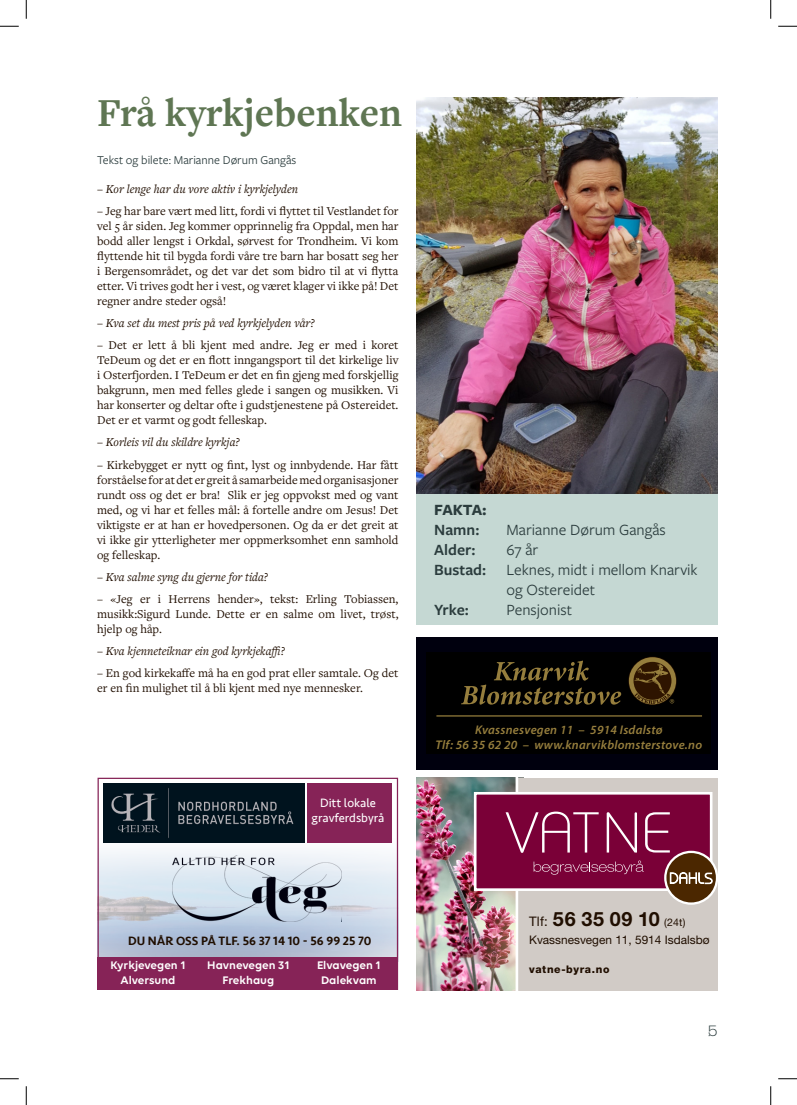
<style>
.page{position:relative;width:797px;height:1105px;background:#fff}
.page>*{position:absolute;margin:0;border:0;box-sizing:border-box;transform-origin:0 0}
.Artikkel_tittel{font:700 41.25px "Freight Text Pro";color:#5f7653}
.t1{font:700 19.75px "Helvetica Neue";letter-spacing:.04em;color:#200e00}
.Undertittel{font:16.25px/20px "Freight Sans Pro";color:#2b3c3d}
.Undertittel-2{font:600 16.25px "Freight Sans Pro";color:#2b3c3d}
.Undertittel-3{font:700 16.25px "Freight Sans Pro";letter-spacing:-.02em;color:#2b3c3d}
.Brødtekst{font:12.5px/15px "Freight Text Pro";color:#200e00;text-align:justify}
.Brødtekst-2{font:italic 12.5px "Freight Text Pro";color:#200e00}
.t2{font:italic 600 12.5px/15.1px "Myriad Pro";letter-spacing:.02em;color:#967e3d;text-align:center}
.Byline{font:12.5px "Freight Sans Pro";color:#2b3c3d}
.t3{font:500 12.5px "Seravek";color:#200e00}
.t4{font:12.5px/15px "Seravek";color:#fff;text-align:center}
.t5{font:12.5px "Maritime Champion";color:#2b3c3d}
.t6{font:600 11.88px/14.2px "Volte";color:#fff;text-align:center}
.t7{font:11.88px "Helvetica Neue";color:#200e00}
.t8{font:800 10.5px "Helvetica Neue";letter-spacing:.06em;color:#200e00}
.s1{font-weight:400;font-size:13.12px}
.s2{font-weight:400;font-size:10.5px}
</style>
<div class="page">
<img style="left:417px;top:778px;width:98px;height:212px">
<div style="left:517px;top:778px;width:201px;height:212px;background:#d1cbc6"></div>
<hr style="left:515px;top:778px;width:3px;height:212px;background:#fff">
<div style="left:475px;top:793px;width:236px;height:97px;background:#7a0037"></div>
<svg style="left:533px;top:860px;width:110px;height:15px"></svg>
<svg style="left:645px;top:812px;width:24px;height:40px"></svg>
<svg style="left:606px;top:812px;width:31px;height:40px"></svg>
<svg style="left:505px;top:811px;width:93px;height:42px"></svg>
<div style="left:474px;top:792px;width:238px;height:99px;border:3px solid #fff"></div>
<svg style="left:664px;top:851px;width:54px;height:54px"></svg>
<div style="left:666px;top:853px;width:50px;height:49px;background:#4b2700;border-radius:50%"></div>
<svg style="left:670px;top:872px;width:42px;height:12px"></svg>
<div style="left:416px;top:637px;width:302px;height:133px;background:#00000e"></div>
<div style="left:426px;top:652px;width:285px;height:101px;background:#000"></div>
<svg style="left:461px;top:661px;width:160px;height:44px"></svg>
<div style="left:629px;top:657px;width:47px;height:47px;background:#967e3d;border-radius:50%"></div>
<div style="left:633px;top:662px;width:38px;height:38px;background:#2e1400;border-radius:50%"></div>
<svg style="left:634px;top:664px;width:40px;height:40px"></svg>
<hr style="left:436px;top:715px;width:266px;height:1px;background:#967e3d">
<img style="left:416px;top:97px;width:301px;height:397px">
<div style="left:416px;top:494px;width:301px;height:130px;background:#c5d8d3"></div>
<svg style="left:98px;top:778px;width:300px;height:179px"></svg>
<img style="left:103px;top:784px;width:201px;height:59px">
<div style="left:98px;top:957px;width:300px;height:33px;background:#862357"></div>
<div style="left:308px;top:784px;width:84px;height:59px;background:#862357"></div>
<svg style="left:172px;top:854px;width:167px;height:69px"></svg>
<img style="left:172px;top:855px;width:169px;height:66px">
<svg style="left:0;top:25px;width:19px;height:2px"></svg>
<svg style="left:778px;top:25px;width:19px;height:2px"></svg>
<svg style="left:0;top:1078px;width:19px;height:1px"></svg>
<svg style="left:778px;top:1078px;width:19px;height:1px"></svg>
<svg style="left:25px;top:0;width:2px;height:19px"></svg>
<svg style="left:25px;top:1086px;width:2px;height:19px"></svg>
<svg style="left:770px;top:0;width:1px;height:19px"></svg>
<svg style="left:770px;top:1086px;width:1px;height:19px"></svg>
<p class="Artikkel_tittel" style="left:97px;top:85px;width:306px">Frå kyrkjebenken</p>
<p class="Byline" style="left:97px;top:151px;width:201px">Tekst og bilete: Marianne Dørum Gangås</p>
<p class="Brødtekst-2" style="left:97px;top:181px;width:203px">– Kor lenge har du vore aktiv i kyrkjelyden</p>
<p class="Brødtekst" style="left:97px;top:203px;width:303px">– Jeg har bare vært med litt, fordi vi flyttet til Vestlandet for vel 5 år siden. Jeg kommer opprinnelig fra Oppdal, men har bodd aller lengst i Orkdal, sørvest for Trondheim. Vi kom flyttende hit til bygda fordi våre tre barn har bosatt seg her i Bergensområdet, og det var det som bidro til at vi flytta etter. Vi trives godt her i vest, og været klager vi ikke på! Det regner andre steder også!</p>
<p class="Brødtekst-2" style="left:97px;top:315px;width:219px">– Kva set du mest pris på ved kyrkjelyden vår?</p>
<p class="Brødtekst" style="left:97px;top:337px;width:303px">– Det er lett å bli kjent med andre. Jeg er med i koret TeDeum og det er en flott inngangsport til det kirkelige liv i Osterfjorden. I TeDeum er det en fin gjeng med forskjellig bakgrunn, men med felles glede i sangen og musikken. Vi har konserter og deltar ofte i gudstjenestene på Ostereidet.<br>Det er et varmt og godt felleskap.</p>
<p class="Brødtekst-2" style="left:97px;top:434px;width:144px">– Korleis vil du skildre kyrkja?</p>
<p class="Brødtekst" style="left:97px;top:457px;width:303px">– Kirkebygget er nytt og fint, lyst og innbydende. Har fått forståelse for at det er greit å samarbeide med organisasjoner rundt oss og det er bra! Slik er jeg oppvokst med og vant med, og vi har et felles mål: å fortelle andre om Jesus! Det viktigste er at han er hovedpersonen. Og da er det greit at vi ikke gir ytterligheter mer oppmerksomhet enn samhold og felleskap.</p>
<p class="Brødtekst-2" style="left:97px;top:568px;width:173px">– Kva salme syng du gjerne for tida?</p>
<p class="Brødtekst" style="left:97px;top:591px;width:303px">– «Jeg er i Herrens hender», tekst: Erling Tobiassen, musikk:Sigurd Lunde. Dette er en salme om livet, trøst, hjelp og håp.</p>
<p class="Brødtekst-2" style="left:97px;top:642px;width:189px">– Kva kjenneteiknar ein god kyrkjekaffi?</p>
<p class="Brødtekst" style="left:97px;top:665px;width:303px">– En god kirkekaffe må ha en god prat eller samtale. Og det er en fin mulighet til å bli kjent med nye mennesker.</p>
<p class="t4" style="left:311px;top:795px;width:74px">Ditt lokale gravferdsbyrå</p>
<p class="Undertittel-3" style="left:434px;top:498px;width:54px">FAKTA:</p>
<p class="Undertittel-2" style="left:434px;top:519px;width:47px">Namn:</p>
<p class="Undertittel" style="left:506px;top:519px;width:161px">Marianne Dørum Gangås</p>
<p class="Undertittel-2" style="left:434px;top:539px;width:43px">Alder:</p>
<p class="Undertittel" style="left:506px;top:539px;width:33px">67 år</p>
<p class="Undertittel-2" style="left:434px;top:559px;width:53px">Bustad:</p>
<p class="Undertittel" style="left:506px;top:559px;width:193px">Leknes, midt i mellom Knarvik og Ostereidet</p>
<p class="Undertittel-2" style="left:434px;top:599px;width:36px">Yrke:</p>
<p class="Undertittel" style="left:506px;top:599px;width:67px">Pensjonist</p>
<p class="t2" style="left:435px;top:722px;width:268px">Kvassnesvegen 11 – 5914 Isdalstø<br>Tlf: 56 35 62 20 – www.knarvikblomsterstove.no</p>
<p class="t3" style="left:128px;top:933px;width:245px">DU NÅR OSS PÅ TLF. 56 37 14 10 - 56 99 25 70</p>
<p class="t6" style="left:110px;top:958px;width:77px">Kyrkjevegen 1<br>Alversund</p>
<p class="t6" style="left:207px;top:958px;width:84px">Havnevegen 31<br>Frekhaug</p>
<p class="t6" style="left:317px;top:958px;width:65px">Elvavegen 1<br>Dalekvam</p>
<p class="t1" style="left:529px;top:907px;width:158px"><span class="s1">Tlf:</span> 56 35 09 10 <span class="s2">(24t)</span></p>
<p class="t7" style="left:529px;top:933px;width:182px">Kvassnesvegen 11, 5914 Isdalsbø</p>
<p class="t8" style="left:529px;top:963px;width:82px">vatne-byra.no</p>
<p class="t5" style="left:708px;top:1021px;width:11px">5</p>
</div>
